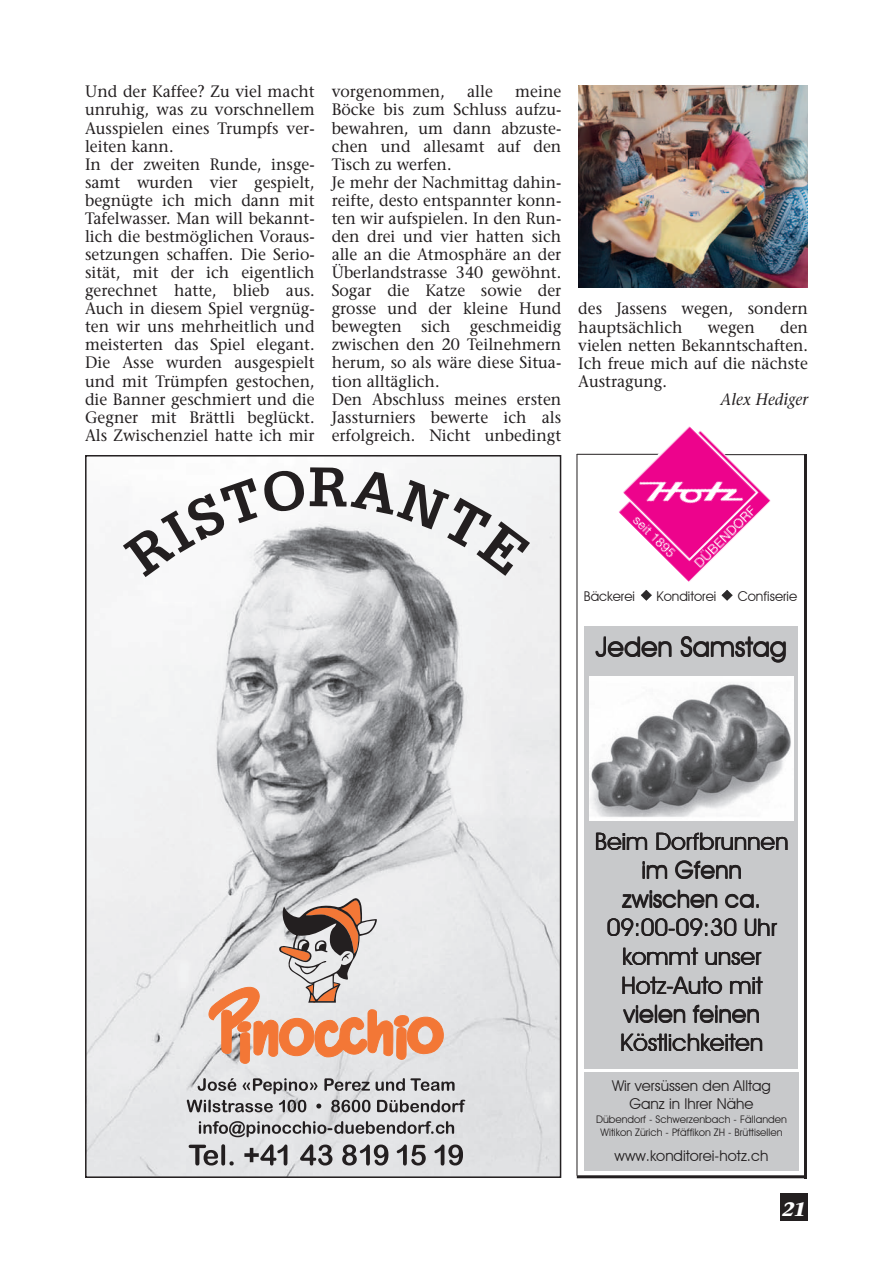
<style>
.page{position:relative;width:893px;height:1263px;background:#fff}
.page>*{position:absolute;margin:0;border:0;box-sizing:border-box;transform-origin:0 0}
.t1{font:27px "Avant Garde Bk BT";color:#231f20}
.t2{font:24px/29px "Avant Garde Bk BT";letter-spacing:.005em;color:#231f20;text-align:center}
.t3{font:italic 700 19.5px "Stone Serif LT";color:#fff}
.t4{font:16.5px/18px "Stone Serif LT";color:#231f20;scale:.96 1}
.t5{font:italic 16.5px "Stone Serif LT";color:#231f20}
.t6{font:15px/18px "Avant Garde Bk BT";color:#231f20;text-align:center}
.t7{font:13.5px "Avant Garde Bk BT";letter-spacing:-.005em;color:#231f20}
.t8{font:10.5px/12.6px "Avant Garde Bk BT";letter-spacing:.005em;color:#231f20;text-align:center}
</style>
<div class="page">
<div style="left:780px;top:1193px;width:28px;height:27px;background:#231f20"></div>
<svg style="left:88px;top:458px;width:470px;height:717px"></svg>
<svg style="left:208px;top:898px;width:235px;height:167px"></svg>
<svg style="left:123px;top:467px;width:407px;height:110px"></svg>
<svg style="left:189px;top:1144px;width:274px;height:21px"></svg>
<svg style="left:199px;top:1121px;width:255px;height:16px"></svg>
<svg style="left:187px;top:1078px;width:278px;height:34px"></svg>
<div style="left:85px;top:455px;width:476px;height:723px;border:2px solid #231f20"></div>
<hr style="left:577px;top:454px;width:1px;height:721px;background:#231f20">
<hr style="left:577px;top:1175px;width:230px;height:3px;background:#231f20">
<hr style="left:722px;top:454px;width:83px;height:1px;background:#231f20">
<hr style="left:577px;top:454px;width:81px;height:1px;background:#231f20">
<div style="left:584px;top:627px;width:214px;height:442px;background:#c8c9cb"></div>
<div style="left:584px;top:1073px;width:215px;height:98px;background:#c8c9cb"></div>
<hr style="left:804px;top:454px;width:3px;height:724px;background:#2c2a2b">
<img style="left:590px;top:676px;width:203px;height:144px">
<svg style="left:641px;top:590px;width:92px;height:11px"></svg>
<img style="left:605px;top:426px;width:169px;height:156px">
<img style="left:578px;top:85px;width:230px;height:203px">
<p class="t4" style="left:85px;top:83px;width:241px">Und der Kaffee? Zu viel macht unruhig, was zu vorschnellem<br>Ausspielen eines Trumpfs ver&shy;leiten kann.<br>In der zweiten Runde, insge&shy;samt wurden vier gespielt, begnügte ich mich dann mit<br>Tafelwasser. Man will bekannt&shy;lich die bestmöglichen Voraus&shy;setzungen schaffen. Die Serio&shy;sität, mit der ich eigentlich gerechnet hatte, blieb aus.<br>Auch in diesem Spiel vergnüg&shy;ten wir uns mehrheitlich und meisterten das Spiel elegant.<br>Die Asse wurden ausgespielt und mit Trümpfen gestochen, die Banner geschmiert und die<br>Gegner mit Brättli beglückt.<br>Als Zwischenziel hatte ich mir</p>
<p class="t4" style="left:332px;top:83px;width:119px">vorgenommen,</p>
<p class="t4" style="left:467px;top:83px;width:28px">alle</p>
<p class="t4" style="left:332px;top:83px;width:241px;text-indent:184px">meine<br>Böcke bis zum Schluss aufzu&shy;bewahren, um dann abzuste&shy;chen und allesamt auf den<br>Tisch zu werfen.<br>Je mehr der Nachmittag dahin&shy;reifte, desto entspannter konn&shy;ten wir aufspielen. In den Run&shy;den drei und vier hatten sich alle an die Atmosphäre an der<br>Überlandstrasse 340 gewöhnt.<br>Sogar die Katze sowie der grosse und der kleine Hund bewegten sich geschmeidig zwischen den 20 Teilnehmern herum, so als wäre diese Situa&shy;tion alltäglich.<br>Den Abschluss meines ersten<br>Jassturniers bewerte ich als erfolgreich. Nicht unbedingt</p>
<p class="t4" style="left:578px;top:300px;width:241px">des Jassens wegen, sondern hauptsächlich</p>
<p class="t4" style="left:578px;top:318px;width:241px;text-align:justify;text-indent:202px">den vielen netten Bekanntschaften.<br>Ich freue mich auf die nächste Austragung.</p>
<p class="t5" style="left:720px;top:389px;width:89px">Alex Hediger</p>
<p class="t4" style="left:708px;top:318px;width:51px">wegen</p>
<p class="t7" style="left:584px;top:588px;width:53px">Bäckerei</p>
<p class="t7" style="left:657px;top:588px;width:61px">Konditorei</p>
<p class="t7" style="left:738px;top:588px;width:61px">Confiserie</p>
<h1 class="t1" style="left:596px;top:630px;width:193px">Jeden Samstag</h1>
<h2 class="t2" style="left:595px;top:826px;width:195px">Beim Dorfbrunnen im Gfenn</h2>
<h2 class="t2" style="left:607px;top:855px;width:171px">im Gfenn zwischen ca.<br>09:00-09:30 Uhr</h2>
<h2 class="t2" style="left:621px;top:913px;width:157px;text-align:left;text-indent:55px">09:30 Uhr kommt unser<br>Hotz-Auto mit</h2>
<h2 class="t2" style="left:620px;top:970px;width:145px;text-align:left;text-indent:53px">Auto mit vielen feinen<br>Köstlichkeiten</h2>
<p class="t6" style="left:612px;top:1077px;width:160px">Wir versüssen den Alltag<br>Ganz in Ihrer Nähe</p>
<p class="t8" style="left:596px;top:1113px;width:192px">Dübendorf - Schwerzenbach - Fällanden<br>Witikon Zürich - Pfäffikon ZH - Brüttisellen</p>
<p class="t6" style="left:615px;top:1147px;width:155px">www.konditorei-hotz.ch</p>
<p class="t3" style="left:782px;top:1197px;width:25px">21</p>
</div>
